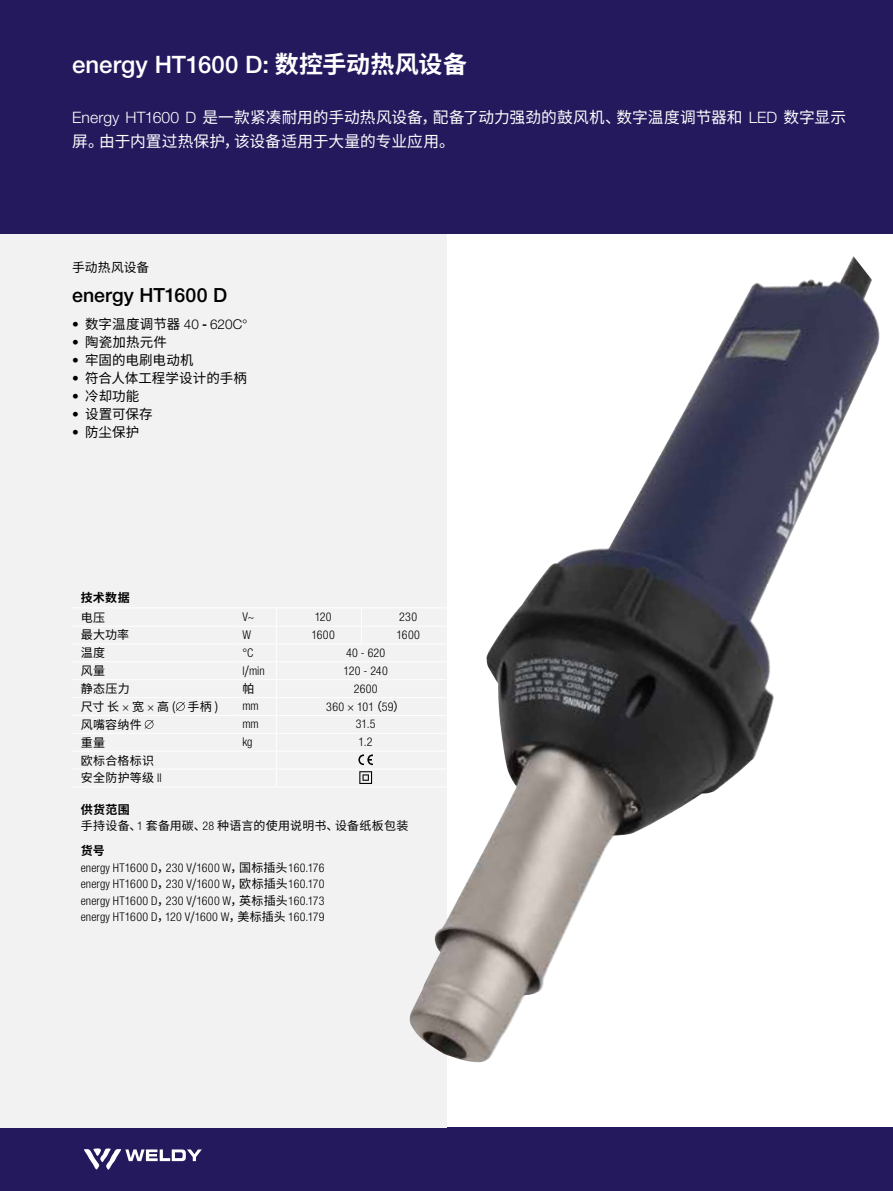
<style>
.page{position:relative;width:893px;height:1191px;background:#fff}
.page>*{position:absolute;margin:0;border:0;box-sizing:border-box;transform-origin:0 0}
.t1{font:500 24px "Helvetica Neue LTW1 G";color:#fff}
.t2{font:500 19.5px "Helvetica Neue LTW1 G";color:#000}
.t3{font:15.75px/24px "Source Han Sans CN";color:#fff}
.t4{font:13.5px "Source Han Sans CN";letter-spacing:.01em;color:#000}
.t5{font:12.75px "Source Han Sans CN";letter-spacing:.01em;color:#000}
.t6{font:300 condensed 12px/16.5px "Helvetica Neue LTW1 G";letter-spacing:.01em;color:#000;text-align:justify}
.t7{font:12px/17.9px "Source Han Sans CN";letter-spacing:.02em;color:#000}
.t8{font:700 12px "Source Han Sans CN";letter-spacing:.02em;color:#000}
.s1{font-family:"Source Han Sans CN";font-weight:700}
.s2{font-family:"Helvetica Neue LTW1 G";font-weight:300}
.s3{font-family:"Helvetica Neue LTW1 G";font-weight:300;font-stretch:condensed}
.s4{font-weight:700}
.s5{font-family:"Source Han Sans CN";font-weight:400;font-stretch:normal}
</style>
<div class="page">
<div style="left:0;top:1127px;width:893px;height:64px;background:#24195d"></div>
<div style="left:0;top:0;width:893px;height:234px;background:#24195d"></div>
<svg style="left:84px;top:1148px;width:118px;height:22px"></svg>
<div style="left:0;top:234px;width:446px;height:893px;background:#f2f2f2"></div>
<img style="left:409px;top:256px;width:471px;height:808px">
<hr style="left:72px;top:607px;width:162px;height:1px;background:#fff">
<hr style="left:234px;top:607px;width:42px;height:1px;background:#fff">
<hr style="left:276px;top:607px;width:85px;height:1px;background:#fff">
<hr style="left:361px;top:607px;width:85px;height:1px;background:#fff">
<hr style="left:72px;top:626px;width:162px;height:1px;background:#fff">
<hr style="left:234px;top:626px;width:42px;height:1px;background:#fff">
<hr style="left:276px;top:626px;width:85px;height:1px;background:#fff">
<hr style="left:361px;top:626px;width:85px;height:1px;background:#fff">
<svg style="left:361px;top:609px;width:1px;height:34px"></svg>
<hr style="left:72px;top:643px;width:162px;height:1px;background:#fff">
<hr style="left:234px;top:643px;width:42px;height:1px;background:#fff">
<hr style="left:276px;top:643px;width:85px;height:1px;background:#fff">
<hr style="left:361px;top:643px;width:85px;height:1px;background:#fff">
<hr style="left:72px;top:661px;width:162px;height:1px;background:#fff">
<hr style="left:234px;top:661px;width:42px;height:1px;background:#fff">
<hr style="left:276px;top:661px;width:85px;height:1px;background:#fff">
<hr style="left:361px;top:661px;width:85px;height:1px;background:#fff">
<hr style="left:72px;top:679px;width:162px;height:1px;background:#fff">
<hr style="left:234px;top:679px;width:42px;height:1px;background:#fff">
<hr style="left:276px;top:679px;width:85px;height:1px;background:#fff">
<hr style="left:361px;top:679px;width:85px;height:1px;background:#fff">
<hr style="left:72px;top:697px;width:162px;height:1px;background:#fff">
<hr style="left:234px;top:697px;width:42px;height:1px;background:#fff">
<hr style="left:276px;top:697px;width:85px;height:1px;background:#fff">
<hr style="left:361px;top:697px;width:85px;height:1px;background:#fff">
<hr style="left:72px;top:715px;width:162px;height:1px;background:#fff">
<hr style="left:234px;top:715px;width:42px;height:1px;background:#fff">
<hr style="left:276px;top:715px;width:85px;height:1px;background:#fff">
<hr style="left:361px;top:715px;width:85px;height:1px;background:#fff">
<hr style="left:72px;top:733px;width:162px;height:1px;background:#fff">
<hr style="left:234px;top:733px;width:42px;height:1px;background:#fff">
<hr style="left:276px;top:733px;width:85px;height:1px;background:#fff">
<hr style="left:361px;top:733px;width:85px;height:1px;background:#fff">
<hr style="left:72px;top:751px;width:162px;height:1px;background:#fff">
<hr style="left:234px;top:751px;width:42px;height:1px;background:#fff">
<hr style="left:276px;top:751px;width:85px;height:1px;background:#fff">
<hr style="left:361px;top:751px;width:85px;height:1px;background:#fff">
<hr style="left:72px;top:768px;width:162px;height:1px;background:#fff">
<hr style="left:234px;top:768px;width:42px;height:1px;background:#fff">
<hr style="left:276px;top:768px;width:85px;height:1px;background:#fff">
<svg style="left:276px;top:609px;width:1px;height:177px"></svg>
<hr style="left:361px;top:768px;width:85px;height:1px;background:#fff">
<hr style="left:72px;top:786px;width:162px;height:1px;background:#fff">
<hr style="left:234px;top:786px;width:42px;height:1px;background:#fff">
<hr style="left:276px;top:786px;width:85px;height:1px;background:#fff">
<hr style="left:361px;top:786px;width:85px;height:1px;background:#fff">
<svg style="left:176px;top:702px;width:9px;height:9px"></svg>
<svg style="left:145px;top:720px;width:9px;height:9px"></svg>
<svg style="left:358px;top:754px;width:15px;height:11px"></svg>
<svg style="left:359px;top:771px;width:13px;height:13px"></svg>
<h1 class="t1" style="left:72px;top:50px;width:396px">energy HT1600 D: <span class="s1">数控手动热风设备</span></h1>
<h3 class="t3" style="left:72px;top:105px;width:775px"><span class="s2">Energy HT1600 D</span> 是一款紧凑耐用的手动热风设备，配备了动力强劲的鼓风机、数字温度调节器和 <span class="s2">LED</span> 数字显示屏。由于内置过热保护，该设备适用于大量的专业应用。</h3>
<p class="t5" style="left:72px;top:260px;width:79px">手动热风设备</p>
<h2 class="t2" style="left:72px;top:283px;width:156px">energy HT1600 D</h2>
<p class="t4" style="left:72px;top:316px;width:177px"><span class="s3">•</span> 数字温度调节器 <span class="s2">40</span> <span class="s4">-</span> <span class="s2">620C°</span></p>
<p class="t4" style="left:72px;top:334px;width:96px"><span class="s3">•</span> 陶瓷加热元件</p>
<p class="t4" style="left:72px;top:352px;width:123px"><span class="s3">•</span> 牢固的电刷电动机</p>
<p class="t4" style="left:72px;top:370px;width:176px"><span class="s3">•</span> 符合人体工程学设计的手柄</p>
<p class="t4" style="left:72px;top:388px;width:69px"><span class="s3">•</span> 冷却功能</p>
<p class="t4" style="left:72px;top:406px;width:82px"><span class="s3">•</span> 设置可保存</p>
<p class="t4" style="left:72px;top:424px;width:69px"><span class="s3">•</span> 防尘保护</p>
<p class="t8" style="left:81px;top:591px;width:50px">技术数据</p>
<p class="t7" style="left:81px;top:608px;width:26px">电压</p>
<p class="t6" style="left:242px;top:608px;width:14px">V~</p>
<p class="t6" style="left:315px;top:608px;width:18px">120</p>
<p class="t6" style="left:399px;top:608px;width:19px">230</p>
<p class="t7" style="left:81px;top:626px;width:50px">最大功率</p>
<p class="t6" style="left:242px;top:626px;width:10px">W</p>
<p class="t6" style="left:311px;top:626px;width:25px">1600</p>
<p class="t6" style="left:397px;top:626px;width:25px">1600</p>
<p class="t7" style="left:81px;top:644px;width:26px">温度</p>
<p class="t6" style="left:242px;top:644px;width:13px">°C</p>
<p class="t6" style="left:346px;top:644px;width:41px">40 - 620</p>
<p class="t7" style="left:81px;top:662px;width:26px">风量</p>
<p class="t6" style="left:242px;top:663px;width:24px">l<span class="s5">/</span>min</p>
<p class="t6" style="left:344px;top:662px;width:46px">120 - 240</p>
<p class="t7" style="left:81px;top:680px;width:50px">静态压力</p>
<p class="t7" style="left:242px;top:680px;width:13px">帕</p>
<p class="t6" style="left:354px;top:680px;width:25px">2600</p>
<p class="t7" style="left:81px;top:698px;width:139px">尺寸长 <span class="s3">×</span> 宽 <span class="s3">×</span> 高( 手柄)</p>
<p class="t6" style="left:242px;top:698px;width:18px">mm</p>
<p class="t6" style="left:326px;top:698px;width:80px">360 × 101<span class="s5">（</span>59<span class="s5">）</span></p>
<p class="t7" style="left:81px;top:715px;width:63px">风嘴容纳件</p>
<p class="t6" style="left:242px;top:716px;width:18px">mm</p>
<p class="t6" style="left:356px;top:716px;width:21px">31.5</p>
<p class="t7" style="left:81px;top:733px;width:26px">重量</p>
<p class="t6" style="left:242px;top:733px;width:12px">kg</p>
<p class="t6" style="left:359px;top:733px;width:16px">1.2</p>
<p class="t7" style="left:81px;top:751px;width:82px">欧标合格标识安全防护等级 <span class="s3">II</span></p>
<p class="t7" style="left:81px;top:801px;width:329px;line-height:16.5px"><span class="s4">供货范围<br></span>手持设备、<span class="s3">1</span> 套备用碳、<span class="s3">28</span> 种语言的使用说明书、设备纸板包装</p>
<p class="t8" style="left:81px;top:844px;width:25px">货号</p>
<p class="t6" style="left:81px;top:859px;width:245px">energy HT1600 D<span class="s5">，</span>230 V<span class="s5">/</span>1600 W<span class="s5">，国标插头</span>160.176 energy HT1600 D<span class="s5">，</span>230 V<span class="s5">/</span>1600 W<span class="s5">，欧标插头</span>160.170 energy HT1600 D<span class="s5">，</span>230 V<span class="s5">/</span>1600 W<span class="s5">，英标插头</span>160.173 energy HT1600 D<span class="s5">，</span>120 V<span class="s5">/</span>1600 W<span class="s5">，美标插头</span> 160.179</p>
</div>
